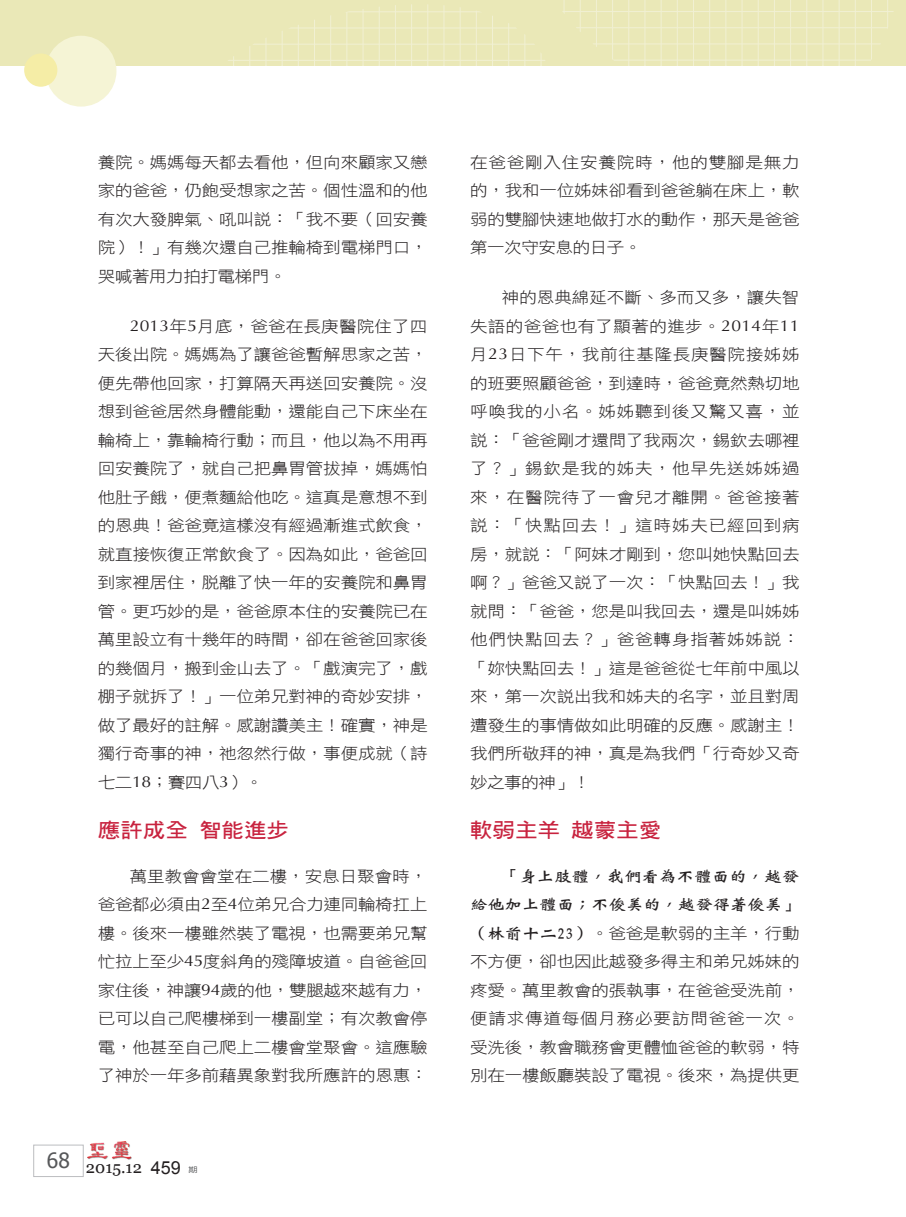
<style>
.page{position:relative;width:906px;height:1217px;background:#fff}
.page>*{position:absolute;margin:0;border:0;box-sizing:border-box;transform-origin:0 0}
.大標{font:20.25px "DF Hei W7 WIN BF";color:#c8233f;scale:1.11 1}
.t1{font:16.5px "Georgia";color:#231f20}
.t2{font:15.75px/28.5px "DF Hei W3 WIN BF";letter-spacing:-.01em;color:#231f20;text-align:justify;scale:1.11 1}
.t3{font:7.5px "DF Hei W5 WIN BF";color:#57585a;scale:1.25 1}
.s1{font-family:"Optima"}
.s2{font-family:"Arial";font-size:18px}
.s3{font-family:"DF Wei Bei W7 WIN BF"}
</style>
<div class="page">
<div style="left:33px;top:1144px;width:50px;height:32px;border:1px solid #bcbdc0"></div>
<img style="left:87px;top:1141px;width:44px;height:17px">
<div style="left:0;top:0;width:906px;height:66px;background:#eae8b7"></div>
<div style="left:46px;top:36px;width:70px;height:71px;background:#f5f4d5;border-radius:50%"></div>
<div style="left:24px;top:53px;width:33px;height:34px;background:#f5eda6;border-radius:50%"></div>
<svg style="left:228px;top:0;width:666px;height:66px"></svg>
<p class="t2" style="left:98px;top:148px;width:298px">養院。媽媽每天都去看他，但向來顧家又戀家的爸爸，仍飽受想家之苦。個性溫和的他有次大發脾氣、吼叫說：「我不要（回安養院）！」有幾次還自己推輪椅到電梯門口，哭喊著用力拍打電梯門。</p>
<p class="t2" style="left:98px;top:311px;width:298px;text-indent:32px"><span class="s1">2013</span>年<span class="s1">5</span>月底，爸爸在長庚醫院住了四天後出院。媽媽為了讓爸爸暫解思家之苦，便先帶他回家，打算隔天再送回安養院。沒想到爸爸居然身體能動，還能自己下床坐在輪椅上，靠輪椅行動；而且，他以為不用再回安養院了，就自己把鼻胃管拔掉，媽媽怕他肚子餓，便煮麵給他吃。這真是意想不到的恩典！爸爸竟這樣沒有經過漸進式飲食，就直接恢復正常飲食了。因為如此，爸爸回到家裡居住，脫離了快一年的安養院和鼻胃管。更巧妙的是，爸爸原本住的安養院已在萬里設立有十幾年的時間，卻在爸爸回家後的幾個月，搬到金山去了。「戲演完了，戲棚子就拆了！」一位弟兄對神的奇妙安排，做了最好的註解。感謝讚美主！確實，神是獨行奇事的神，祂忽然行做，事便成就（詩七二<span class="s1">18</span>；賽四八<span class="s1">3</span>）。</p>
<p class="大標" style="left:98px;top:819px;width:174px">應許成全 智能進步</p>
<p class="t2" style="left:98px;top:861px;width:298px;text-indent:32px">萬里教會會堂在二樓，安息日聚會時，爸爸都必須由<span class="s1">2</span>至<span class="s1">4</span>位弟兄合力連同輪椅扛上樓。後來一樓雖然裝了電視，也需要弟兄幫忙拉上至少<span class="s1">45</span>度斜角的殘障坡道。自爸爸回家住後，神讓<span class="s1">94</span>歲的他，雙腿越來越有力，已可以自己爬樓梯到一樓副堂；有次教會停電，他甚至自己爬上二樓會堂聚會。這應驗了神於一年多前藉異象對我所應許的恩惠：</p>
<p class="t1" style="left:47px;top:1156px;width:135px"><sup>68</sup> 2015.12 <span class="s2">459</span></p>
<p class="t3" style="left:188px;top:1165px;width:9px">期</p>
<p class="t2" style="left:470px;top:148px;width:298px">在爸爸剛入住安養院時，他的雙腳是無力的，我和一位姊妹卻看到爸爸躺在床上，軟弱的雙腳快速地做打水的動作，那天是爸爸第一次守安息的日子。</p>
<p class="t2" style="left:470px;top:283px;width:298px;text-indent:32px">神的恩典綿延不斷、多而又多，讓失智失語的爸爸也有了顯著的進步。<span class="s1">2014</span>年<span class="s1">11</span>月<span class="s1">23</span>日下午，我前往基隆長庚醫院接姊姊的班要照顧爸爸，到達時，爸爸竟然熱切地呼喚我的小名。姊姊聽到後又驚又喜，並說：「爸爸剛才還問了我兩次，錫欽去哪裡了？」錫欽是我的姊夫，他早先送姊姊過來，在醫院待了一會兒才離開。爸爸接著說：「快點回去！」這時姊夫已經回到病房，就說：「阿妹才剛到，您叫她快點回去啊？」爸爸又說了一次：「快點回去！」我就問：「爸爸，您是叫我回去，還是叫姊姊他們快點回去？」爸爸轉身指著姊姊說：「妳快點回去！」這是爸爸從七年前中風以來，第一次說出我和姊夫的名字，並且對周遭發生的事情做如此明確的反應。感謝主！我們所敬拜的神，真是為我們「行奇妙又奇妙之事的神」！</p>
<p class="大標" style="left:470px;top:819px;width:174px">軟弱主羊 越蒙主愛</p>
<p class="t2" style="left:470px;top:861px;width:298px;text-indent:32px"><span class="s3">「身上肢體，我們看為不體面的，越發給他加上體面；不俊美的，越發得著俊美」（林前十二23）</span>。爸爸是軟弱的主羊，行動不方便，卻也因此越發多得主和弟兄姊妹的疼愛。萬里教會的張執事，在爸爸受洗前，便請求傳道每個月務必要訪問爸爸一次。受洗後，教會職務會更體恤爸爸的軟弱，特別在一樓飯廳裝設了電視。後來，為提供更</p>
</div>
